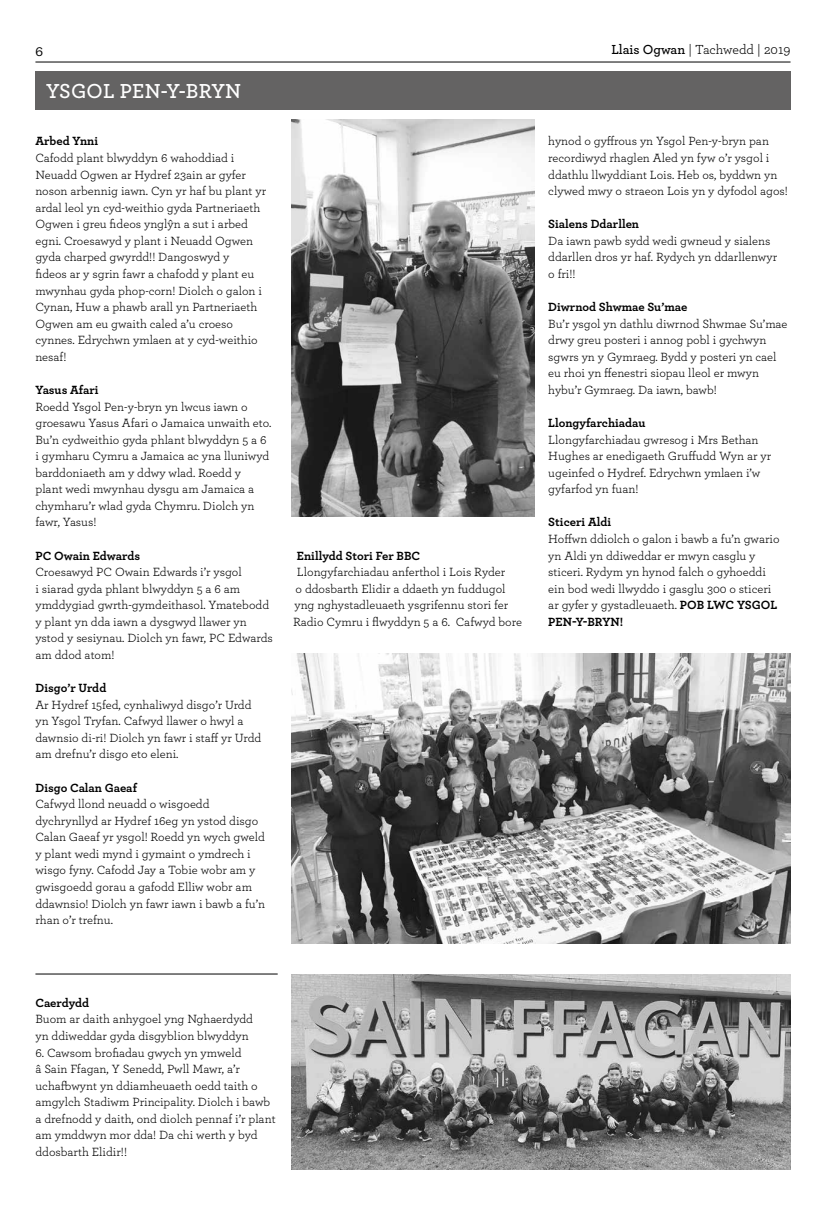
<style>
.page{position:relative;width:826px;height:1205px;background:#fff}
.page>*{position:absolute;margin:0;border:0;box-sizing:border-box;transform-origin:0 0}
.t1{font:600 21.25px "Archer";letter-spacing:.01em;color:#fff}
.t2{font:13.75px "Archer";color:#000}
.t3{font:12.5px/16.5px "Archer";color:#000}
.t4{font:700 12.5px "Archer";color:#000}
.t5{font:12.5px "Franklin Gothic IT Cby BT";color:#000}
.s1{font-weight:600}
.s2{font-weight:700}
</style>
<div class="page">
<hr style="left:35px;top:62px;width:755px;height:1px;background:#000">
<div style="left:35px;top:71px;width:755px;height:39px;background:#646363"></div>
<img style="left:292px;top:654px;width:498px;height:290px">
<img style="left:292px;top:974px;width:498px;height:195px">
<img style="left:292px;top:119px;width:242px;height:397px">
<hr style="left:35px;top:973px;width:243px;height:1px;background:#000">
<p class="t5" style="left:35px;top:44px;width:9px">6</p>
<p class="t2" style="left:611px;top:40px;width:181px"><span class="s1">Llais Ogwan</span> | Tachwedd | 2019</p>
<h1 class="t1" style="left:46px;top:75px;width:197px">YSGOL PEN-Y-BRYN</h1>
<p class="t4" style="left:35px;top:131px;width:64px">Arbed Ynni</p>
<p class="t3" style="left:35px;top:149px;width:232px">Cafodd plant blwyddyn 6 wahoddiad i Neuadd Ogwen ar Hydref 23ain ar gyfer noson arbennig iawn. Cyn yr haf bu plant yr ardal leol yn cyd-weithio gyda Partneriaeth Ogwen i greu fideos ynglŷn a sut i arbed egni. Croesawyd y plant i Neuadd Ogwen gyda charped gwyrdd!! Dangoswyd y<br>fideos ar y sgrin fawr a chafodd y plant eu mwynhau gyda phop-corn! Diolch o galon i Cynan, Huw a phawb arall yn Partneriaeth Ogwen am eu gwaith caled a’u croeso cynnes. Edrychwn ymlaen at y cyd-weithio nesaf!</p>
<p class="t4" style="left:35px;top:380px;width:65px">Yasus Afari</p>
<p class="t3" style="left:35px;top:397px;width:237px">Roedd Ysgol Pen-y-bryn yn lwcus iawn o groesawu Yasus Afari o Jamaica unwaith eto.<br>Bu’n cydweithio gyda phlant blwyddyn 5 a 6 i gymharu Cymru a Jamaica ac yna lluniwyd barddoniaeth am y ddwy wlad. Roedd y plant wedi mwynhau dysgu am Jamaica a chymharu’r wlad gyda Chymru. Diolch yn fawr, Yasus!</p>
<p class="t4" style="left:35px;top:545px;width:106px">PC Owain Edwards</p>
<p class="t3" style="left:35px;top:563px;width:239px">Croesawyd PC Owain Edwards i’r ysgol<br>i siarad gyda phlant blwyddyn 5 a 6 am ymddygiad gwrth-gymdeithasol. Ymatebodd y plant yn dda iawn a dysgwyd llawer yn ystod y sesiynau. Diolch yn fawr, PC Edwards am ddod atom!</p>
<p class="t4" style="left:35px;top:678px;width:72px">Disgo’r Urdd</p>
<p class="t3" style="left:35px;top:696px;width:227px">Ar Hydref 15fed, cynhaliwyd disgo’r Urdd yn Ysgol Tryfan. Cafwyd llawer o hwyl a dawnsio di-ri! Diolch yn fawr i staff yr Urdd am drefnu’r disgo eto eleni.</p>
<p class="t4" style="left:35px;top:777px;width:103px">Disgo Calan Gaeaf</p>
<p class="t3" style="left:35px;top:795px;width:231px">Cafwyd llond neuadd o wisgoedd dychrynllyd ar Hydref 16eg yn ystod disgo Calan Gaeaf yr ysgol! Roedd yn wych gweld y plant wedi mynd i gymaint o ymdrech i wisgo fyny. Cafodd Jay a Tobie wobr am y gwisgoedd gorau a gafodd Elliw wobr am ddawnsio! Diolch yn fawr iawn i bawb a fu’n rhan o’r trefnu.</p>
<p class="t4" style="left:297px;top:545px;width:125px">Enillydd Stori Fer BBC</p>
<p class="t3" style="left:293px;top:563px;width:230px;text-indent:4px">Llongyfarchiadau anferthol i Lois Ryder<br>o ddosbarth Elidir a ddaeth yn fuddugol yng nghystadleuaeth ysgrifennu stori fer Radio Cymru i flwyddyn 5 a 6. Cafwyd bore</p>
<p class="t3" style="left:548px;top:132px;width:241px">hynod o gyffrous yn Ysgol Pen-y-bryn pan recordiwyd rhaglen Aled yn fyw o’r ysgol i ddathlu llwyddiant Lois. Heb os, byddwn yn clywed mwy o straeon Lois yn y dyfodol agos!</p>
<p class="t4" style="left:548px;top:214px;width:92px">Sialens Ddarllen</p>
<p class="t3" style="left:548px;top:232px;width:230px">Da iawn pawb sydd wedi gwneud y sialens ddarllen dros yr haf. Rydych yn ddarllenwyr o fri!!</p>
<p class="t4" style="left:548px;top:297px;width:140px">Diwrnod Shwmae Su’mae</p>
<p class="t3" style="left:548px;top:315px;width:241px">Bu’r ysgol yn dathlu diwrnod Shwmae Su’mae drwy greu posteri i annog pobl i gychwyn sgwrs yn y Gymraeg. Bydd y posteri yn cael eu rhoi yn ffenestri siopau lleol er mwyn hybu’r Gymraeg. Da iawn, bawb!</p>
<p class="t4" style="left:548px;top:413px;width:99px">Llongyfarchiadau</p>
<p class="t3" style="left:548px;top:431px;width:224px">Llongyfarchiadau gwresog i Mrs Bethan Hughes ar enedigaeth Gruffudd Wyn ar yr ugeinfed o Hydref. Edrychwn ymlaen i’w gyfarfod yn fuan!</p>
<p class="t4" style="left:548px;top:512px;width:64px">Sticeri Aldi</p>
<p class="t3" style="left:548px;top:530px;width:233px">Hoffwn ddiolch o galon i bawb a fu’n gwario yn Aldi yn ddiweddar er mwyn casglu y sticeri. Rydym yn hynod falch o gyhoeddi ein bod wedi llwyddo i gasglu 300 o sticeri ar gyfer y gystadleuaeth. <span class="s2">POB LWC YSGOL PEN-Y-BRYN!</span></p>
<p class="t4" style="left:35px;top:993px;width:55px">Caerdydd</p>
<p class="t3" style="left:35px;top:1010px;width:219px">Buom ar daith anhygoel yng Nghaerdydd yn ddiweddar gyda disgyblion blwyddyn</p>
<p class="t3" style="left:35px;top:1043px;width:242px">6. Cawsom brofiadau gwych yn ymweld<br>â Sain Ffagan, Y Senedd, Pwll Mawr, a’r uchafbwynt yn ddiamheuaeth oedd taith o amgylch Stadiwm Principality. Diolch i bawb a drefnodd y daith, ond diolch pennaf i’r plant am ymddwyn mor dda! Da chi werth y byd ddosbarth Elidir!!</p>
</div>
